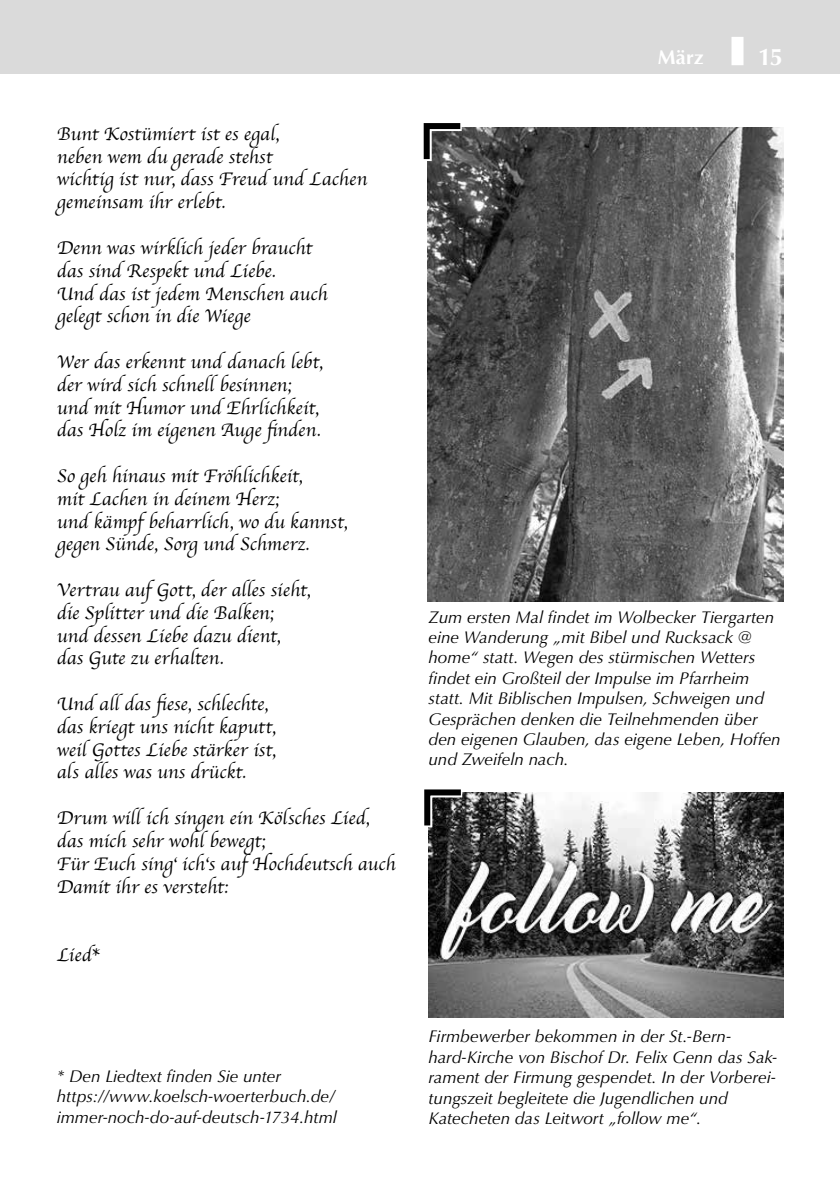
<style>
.page{position:relative;width:840px;height:1191px;background:#fff}
.page>*{position:absolute;margin:0;border:0;box-sizing:border-box;transform-origin:0 0}
.t1{font:700 24px "Optima";color:#fff}
.t2{font:700 20px "Optima";color:#fff}
.t3{font:19px/22.8px "Apple Chancery";letter-spacing:.005em;color:#000}
.t4{font:italic 17px/20.4px "Optima";color:#000}
</style>
<div class="page">
<div style="left:0;top:0;width:839px;height:74px;background:#dadada"></div>
<div style="left:731px;top:37px;width:12px;height:28px;background:#fff"></div>
<img style="left:428px;top:793px;width:354px;height:225px">
<svg style="left:424px;top:789px;width:46px;height:46px;background:#414141"></svg>
<img style="left:427px;top:128px;width:355px;height:473px">
<svg style="left:423px;top:123px;width:46px;height:46px;background:#5a5a5a"></svg>
<p class="t3" style="left:57px;top:122px;width:311px">Bunt Kostümiert ist es egal,<br>neben wem du gerade stehst<br>wichtig ist nur, dass Freud und Lachen gemeinsam ihr erlebt.</p>
<p class="t3" style="left:57px;top:236px;width:272px">Denn was wirklich jeder braucht das sind Respekt und Liebe.<br>Und das ist jedem Menschen auch gelegt schon in die Wiege</p>
<p class="t3" style="left:57px;top:350px;width:267px">Wer das erkennt und danach lebt, der wird sich schnell besinnen; und mit Humor und Ehrlichkeit, das Holz im eigenen Auge finden.</p>
<p class="t3" style="left:57px;top:464px;width:292px">So geh hinaus mit Fröhlichkeit,<br>mit Lachen in deinem Herz;<br>und kämpf beharrlich, wo du kannst, gegen Sünde, Sorg und Schmerz.</p>
<p class="t3" style="left:57px;top:578px;width:255px">Vertrau auf Gott, der alles sieht, die Splitter und die Balken;<br>und dessen Liebe dazu dient, das Gute zu erhalten.</p>
<p class="t3" style="left:57px;top:692px;width:221px">Und all das fiese, schlechte, das kriegt uns nicht kaputt, weil Gottes Liebe stärker ist, als alles was uns drückt.</p>
<p class="t3" style="left:57px;top:806px;width:340px">Drum will ich singen ein Kölsches Lied, das mich sehr wohl bewegt;<br>Für Euch sing‘ ich‘s auf Hochdeutsch auch<br>Damit ihr es versteht:</p>
<p class="t3" style="left:57px;top:943px;width:44px">Lied*</p>
<p class="t4" style="left:57px;top:1066px;width:281px">* Den Liedtext finden Sie unter https://www.koelsch-woerterbuch.de/ immer-noch-do-auf-deutsch-1734.html</p>
<p class="t2" style="left:657px;top:45px;width:47px">März</p>
<p class="t1" style="left:757px;top:43px;width:27px">15</p>
<p class="t4" style="left:428px;top:606px;width:353px">Zum ersten Mal findet im Wolbecker Tiergarten eine Wanderung „mit Bibel und Rucksack @ home“ statt. Wegen des stürmischen Wetters findet ein Großteil der Impulse im Pfarrheim statt. Mit Biblischen Impulsen, Schweigen und Gesprächen denken die Teilnehmenden über den eigenen Glauben, das eigene Leben, Hoffen und Zweifeln nach.</p>
<p class="t4" style="left:428px;top:1026px;width:350px">Firmbewerber bekommen in der St.-Bern&shy;hard-Kirche von Bischof Dr. Felix Genn das Sak&shy;rament der Firmung gespendet. In der Vorberei&shy;tungszeit begleitete die Jugendlichen und Katecheten das Leitwort „follow me“.</p>
</div>
